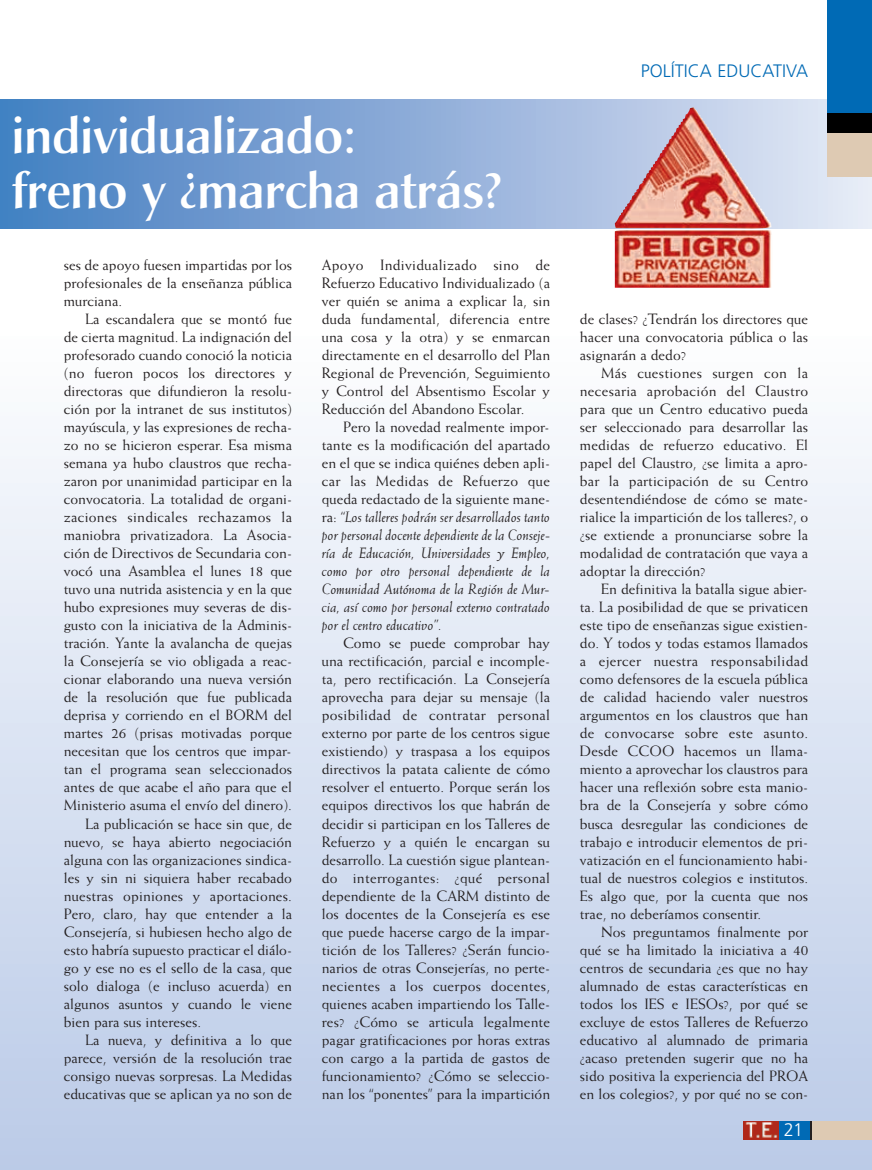
<style>
.page{position:relative;width:872px;height:1170px;background:#fff}
.page>*{position:absolute;margin:0;border:0;box-sizing:border-box;transform-origin:0 0}
.t1{font:500 48.9px/55.1px "Christiana";letter-spacing:-.01em;color:#fff}
.t2{font:300 18.15px "Frutiger";color:#fff}
.t3{font:300 18px "Frutiger";color:#006ab5}
.t4{font:15px/18px "Weiss";color:#231f20;text-align:justify}
.t5{font:italic 15px/18px "Weiss";color:#231f20;text-align:justify}
.t6{font:15px "Weiss";letter-spacing:.02em;color:#231f20}
.s1{font-style:normal}
</style>
<div class="page">
<div style="left:0;top:333px;width:872px;height:836px;background:linear-gradient(to bottom,#fdfefe,#bacae7)"></div>
<div style="left:0;top:100px;width:872px;height:129px;background:linear-gradient(to right,#417cc0,#e5e7f5)"></div>
<div style="left:809px;top:1120px;width:63px;height:19px;background:#decab3"></div>
<div style="left:777px;top:1120px;width:33px;height:19px;background:#006ab5"></div>
<svg style="left:810px;top:1120px;width:2px;height:19px"></svg>
<img style="left:744px;top:1120px;width:34px;height:19px">
<div style="left:827px;top:133px;width:45px;height:44px;background:#decab3"></div>
<div style="left:827px;top:0;width:45px;height:122px;background:#006ab5"></div>
<div style="left:827px;top:113px;width:45px;height:20px;background:#000"></div>
<img style="left:615px;top:107px;width:159px;height:181px">
<h1 class="t1" style="left:11px;top:113px;width:492px">individualizado:<br>freno y ¿marcha atrás?</h1>
<p class="t4" style="left:64px;top:257px;width:230px">ses de apoyo fuesen impartidas por los profesionales de la enseñanza pública murciana.</p>
<p class="t4" style="left:85px;top:311px;width:208px">La escandalera que se montó fue</p>
<p class="t4" style="left:64px;top:329px;width:230px">de cierta magnitud. La indignación del</p>
<p class="t4" style="left:64px;top:347px;width:230px">profesorado cuando conoció la noticia</p>
<p class="t4" style="left:64px;top:365px;width:230px">(no fueron pocos los directores y</p>
<p class="t4" style="left:64px;top:383px;width:230px">directoras que difundieron la resolu-</p>
<p class="t4" style="left:64px;top:401px;width:230px">ción por la intranet de sus institutos)</p>
<p class="t4" style="left:64px;top:419px;width:230px">mayúscula, y las expresiones de recha-</p>
<p class="t4" style="left:64px;top:437px;width:230px">zo no se hicieron esperar. Esa misma</p>
<p class="t4" style="left:64px;top:455px;width:230px">semana ya hubo claustros que recha-</p>
<p class="t4" style="left:64px;top:473px;width:230px">zaron por unanimidad participar en la</p>
<p class="t4" style="left:64px;top:491px;width:230px">convocatoria. La totalidad de organi-</p>
<p class="t6" style="left:64px;top:511px;width:230px">zaciones sindicales rechazamos la</p>
<p class="t4" style="left:64px;top:527px;width:230px">maniobra privatizadora. La Asocia-</p>
<p class="t4" style="left:64px;top:545px;width:230px">ción de Directivos de Secundaria con-</p>
<p class="t4" style="left:64px;top:563px;width:230px">vocó una Asamblea el lunes 18 que</p>
<p class="t4" style="left:64px;top:581px;width:230px">tuvo una nutrida asistencia y en la que</p>
<p class="t4" style="left:64px;top:599px;width:230px">hubo expresiones muy severas de dis-</p>
<p class="t4" style="left:64px;top:617px;width:230px">gusto con la iniciativa de la Adminis-</p>
<p class="t4" style="left:64px;top:635px;width:230px">tración. Yante la avalancha de quejas</p>
<p class="t4" style="left:64px;top:653px;width:230px">la Consejería se vio obligada a reac-</p>
<p class="t4" style="left:64px;top:671px;width:230px">cionar elaborando una nueva versión</p>
<p class="t4" style="left:64px;top:689px;width:230px">de la resolución que fue publicada</p>
<p class="t4" style="left:64px;top:707px;width:230px">deprisa y corriendo en el BORM del</p>
<p class="t4" style="left:64px;top:725px;width:230px">martes 26 (prisas motivadas porque</p>
<p class="t4" style="left:64px;top:743px;width:229px">necesitan que los centros que impar-</p>
<p class="t4" style="left:64px;top:761px;width:230px">tan el programa sean seleccionados</p>
<p class="t4" style="left:64px;top:779px;width:230px">antes de que acabe el año para que el</p>
<p class="t4" style="left:64px;top:797px;width:230px">Ministerio asuma el envío del dinero).</p>
<p class="t4" style="left:85px;top:815px;width:208px">La publicación se hace sin que, de</p>
<p class="t4" style="left:64px;top:833px;width:230px">nuevo, se haya abierto negociación</p>
<p class="t4" style="left:64px;top:851px;width:230px">alguna con las organizaciones sindica-</p>
<p class="t4" style="left:64px;top:869px;width:230px">les y sin ni siquiera haber recabado</p>
<p class="t4" style="left:64px;top:887px;width:230px">nuestras opiniones y aportaciones.</p>
<p class="t4" style="left:64px;top:905px;width:230px">Pero, claro, hay que entender a la</p>
<p class="t4" style="left:64px;top:923px;width:230px">Consejería, si hubiesen hecho algo de</p>
<p class="t4" style="left:64px;top:941px;width:230px">esto habría supuesto practicar el diálo-</p>
<p class="t4" style="left:64px;top:959px;width:230px">go y ese no es el sello de la casa, que</p>
<p class="t4" style="left:64px;top:977px;width:230px">solo dialoga (e incluso acuerda) en</p>
<p class="t4" style="left:64px;top:995px;width:230px">algunos asuntos y cuando le viene</p>
<p class="t4" style="left:64px;top:1013px;width:139px">bien para sus intereses.</p>
<p class="t4" style="left:85px;top:1031px;width:208px">La nueva, y definitiva a lo que</p>
<p class="t4" style="left:64px;top:1049px;width:230px">parece, versión de la resolución trae</p>
<p class="t4" style="left:64px;top:1067px;width:230px">consigo nuevas sorpresas. La Medidas</p>
<p class="t4" style="left:64px;top:1085px;width:230px">educativas que se aplican ya no son de</p>
<p class="t4" style="left:322px;top:257px;width:230px">Apoyo Individualizado sino de Refuerzo Educativo Individualizado (a ver quién se anima a explicar la, sin duda fundamental, diferencia entre una cosa y la otra) y se enmarcan directamente en el desarrollo del Plan Regional de Prevención, Seguimiento y Control del Absentismo Escolar y Reducción del Abandono Escolar.</p>
<p class="t5" style="left:322px;top:419px;width:230px;text-indent:21px"><span class="s1">Pero la novedad realmente impor&shy;tante es la modificación del apartado en el que se indica quiénes deben apli&shy;car las Medidas de Refuerzo que queda redactado de la siguiente mane&shy;ra:</span> “Los talleres podrán ser desarrollados tanto por personal docente dependiente de la Conseje&shy;ría de Educación, Universidades y Empleo, como por otro personal dependiente de la Comunidad Autónoma de la Región de Mur&shy;cia, así como por personal externo contratado por el centro educativo”.</p>
<p class="t4" style="left:322px;top:635px;width:230px;text-indent:21px">Como se puede comprobar hay una rectificación, parcial e incomple&shy;ta, pero rectificación. La Consejería aprovecha para dejar su mensaje (la posibilidad de contratar personal externo por parte de los centros sigue existiendo) y traspasa a los equipos directivos la patata caliente de cómo resolver el entuerto. Porque serán los equipos directivos los que habrán de decidir si participan en los Talleres de Refuerzo y a quién le encargan su desarrollo. La cuestión sigue plantean&shy;do interrogantes: ¿qué personal dependiente de la CARM distinto de los docentes de la Consejería es ese que puede hacerse cargo de la impar&shy;tición de los Talleres? ¿Serán funcio&shy;narios de otras Consejerías, no perte&shy;necientes a los cuerpos docentes, quienes acaben impartiendo los Talle&shy;res? ¿Cómo se articula legalmente pagar gratificaciones por horas extras con cargo a la partida de gastos de funcionamiento? ¿Cómo se seleccio&shy;nan los “ponentes” para la impartición</p>
<p class="t3" style="left:641px;top:64px;width:169px">POLÍTICA EDUCATIVA</p>
<p class="t4" style="left:580px;top:311px;width:230px">de clases? ¿Tendrán los directores que hacer una convocatoria pública o las asignarán a dedo?</p>
<p class="t4" style="left:580px;top:365px;width:230px;text-indent:21px">Más cuestiones surgen con la necesaria aprobación del Claustro para que un Centro educativo pueda ser seleccionado para desarrollar las medidas de refuerzo educativo. El papel del Claustro, ¿se limita a apro&shy;bar la participación de su Centro desentendiéndose de cómo se mate&shy;rialice la impartición de los talleres?, o ¿se extiende a pronunciarse sobre la modalidad de contratación que vaya a adoptar la dirección?</p>
<p class="t4" style="left:580px;top:581px;width:230px;text-indent:21px">En definitiva la batalla sigue abier&shy;ta. La posibilidad de que se privaticen este tipo de enseñanzas sigue existien&shy;do. Y todos y todas estamos llamados a ejercer nuestra responsabilidad como defensores de la escuela pública de calidad haciendo valer nuestros argumentos en los claustros que han de convocarse sobre este asunto.<br>Desde CCOO hacemos un llama&shy;miento a aprovechar los claustros para hacer una reflexión sobre esta manio&shy;bra de la Consejería y sobre cómo busca desregular las condiciones de trabajo e introducir elementos de pri&shy;vatización en el funcionamiento habi&shy;tual de nuestros colegios e institutos.<br>Es algo que, por la cuenta que nos trae, no deberíamos consentir.</p>
<p class="t4" style="left:580px;top:923px;width:230px;text-indent:21px">Nos preguntamos finalmente por qué se ha limitado la iniciativa a 40 centros de secundaria ¿es que no hay alumnado de estas características en todos los IES e IESOs?, por qué se excluye de estos Talleres de Refuerzo educativo al alumnado de primaria ¿acaso pretenden sugerir que no ha sido positiva la experiencia del PROA en los colegios?, y por qué no se con-</p>
<p class="t2" style="left:783px;top:1122px;width:21px">21</p>
</div>
